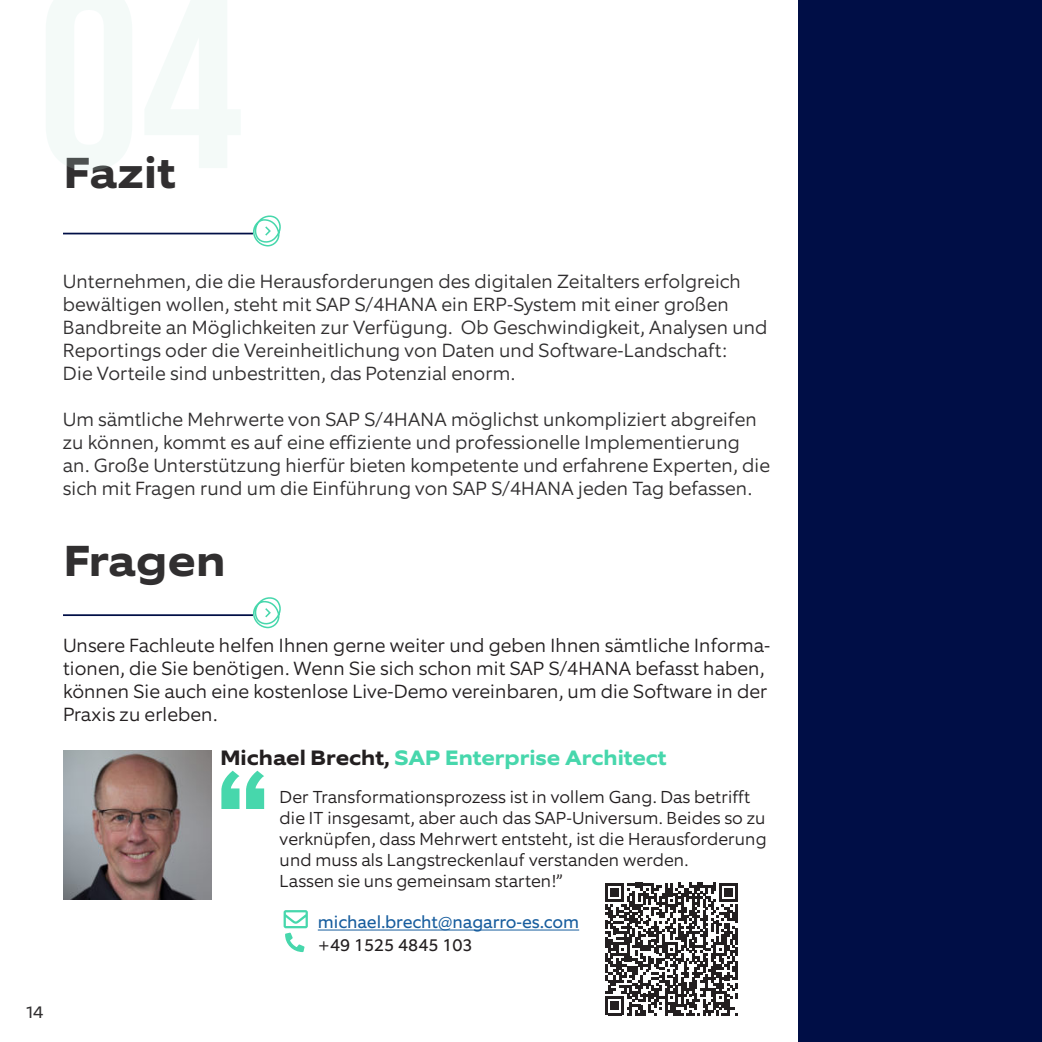
<style>
.page{position:relative;width:1042px;height:1042px;background:#fff}
.page>*{position:absolute;margin:0;border:0;box-sizing:border-box;transform-origin:0 0}
.t1{font:700 43.75px "Equip Extended";letter-spacing:.01em;color:#312f30}
.t2{font:700 21px "Equip Extended";color:#47d7ac}
.t3{font:300 19.25px/23.1px "Equip";color:#312f30}
.t4{font:300 19.25px/22.8px "Equip";color:#231f20}
.t5{font:300 17.5px/21px "Equip";color:#231f20}
.t6{font:17.5px "Equip";color:#175d9e}
.t7{font:17.5px "Equip";color:#231f20}
.t8{font:17.5px "Basic Sans";color:#312f30}
.s1{color:#231f20}
</style>
<div class="page">
<div style="left:798px;top:0;width:244px;height:1042px;background:#000e46"></div>
<hr style="left:63px;top:614px;width:190px;height:2px;background:#000e46">
<hr style="left:63px;top:233px;width:190px;height:1px;background:#000e46">
<svg style="left:605px;top:883px;width:133px;height:132px"></svg>
<hr style="left:318px;top:929px;width:261px;height:1px;background:#175d9e">
<svg style="left:253px;top:215px;width:28px;height:31px"></svg>
<svg style="left:246px;top:770px;width:18px;height:39px"></svg>
<svg style="left:221px;top:770px;width:18px;height:39px"></svg>
<svg style="left:284px;top:910px;width:24px;height:42px"></svg>
<svg style="left:253px;top:597px;width:28px;height:31px"></svg>
<img style="left:63px;top:751px;width:149px;height:148px">
<h1 class="t1" style="left:64px;top:155px;width:113px">Fazit</h1>
<p class="t3" style="left:63px;top:270px;width:706px">Unternehmen, die die Herausforderungen des digitalen Zeitalters erfolgreich bewältigen wollen, steht mit SAP S/4HANA ein ERP-System mit einer großen Bandbreite an Möglichkeiten zur Verfügung. Ob Geschwindigkeit, Analysen und Reportings oder die Vereinheitlichung von Daten und Software-Landschaft:<br>Die Vorteile sind unbestritten, das Potenzial enorm.</p>
<p class="t3" style="left:63px;top:408px;width:709px">Um sämtliche Mehrwerte von SAP S/4HANA möglichst unkompliziert abgreifen zu können, kommt es auf eine effiziente und professionelle Implementierung an. Große Unterstützung hierfür bieten kompetente und erfahrene Experten, die sich mit Fragen rund um die Einführung von SAP S/4HANA jeden Tag befassen.</p>
<h1 class="t1" style="left:64px;top:544px;width:163px">Fragen</h1>
<p class="t4" style="left:63px;top:635px;width:709px">Unsere Fachleute helfen Ihnen gerne weiter und geben Ihnen sämtliche Informa&shy;tionen, die Sie benötigen. Wenn Sie sich schon mit SAP S/4HANA befasst haben, können Sie auch eine kostenlose Live-Demo vereinbaren, um die Software in der Praxis zu erleben.</p>
<p class="t2" style="left:220px;top:749px;width:447px"><span class="s1">Michael Brecht,</span> SAP Enterprise Architect</p>
<p class="t5" style="left:280px;top:787px;width:488px">Der Transformationsprozess ist in vollem Gang. Das betrifft die IT insgesamt, aber auch das SAP-Universum. Beides so zu verknüpfen, dass Mehrwert entsteht, ist die Herausforderung und muss als Langstreckenlauf verstanden werden.<br>Lassen sie uns gemeinsam starten!”</p>
<p class="t6" style="left:318px;top:915px;width:263px">michael.brecht@nagarro-es.com</p>
<p class="t7" style="left:318px;top:938px;width:156px">+49 1525 4845 103</p>
<p class="t8" style="left:27px;top:1001px;width:18px">14</p>
</div>
